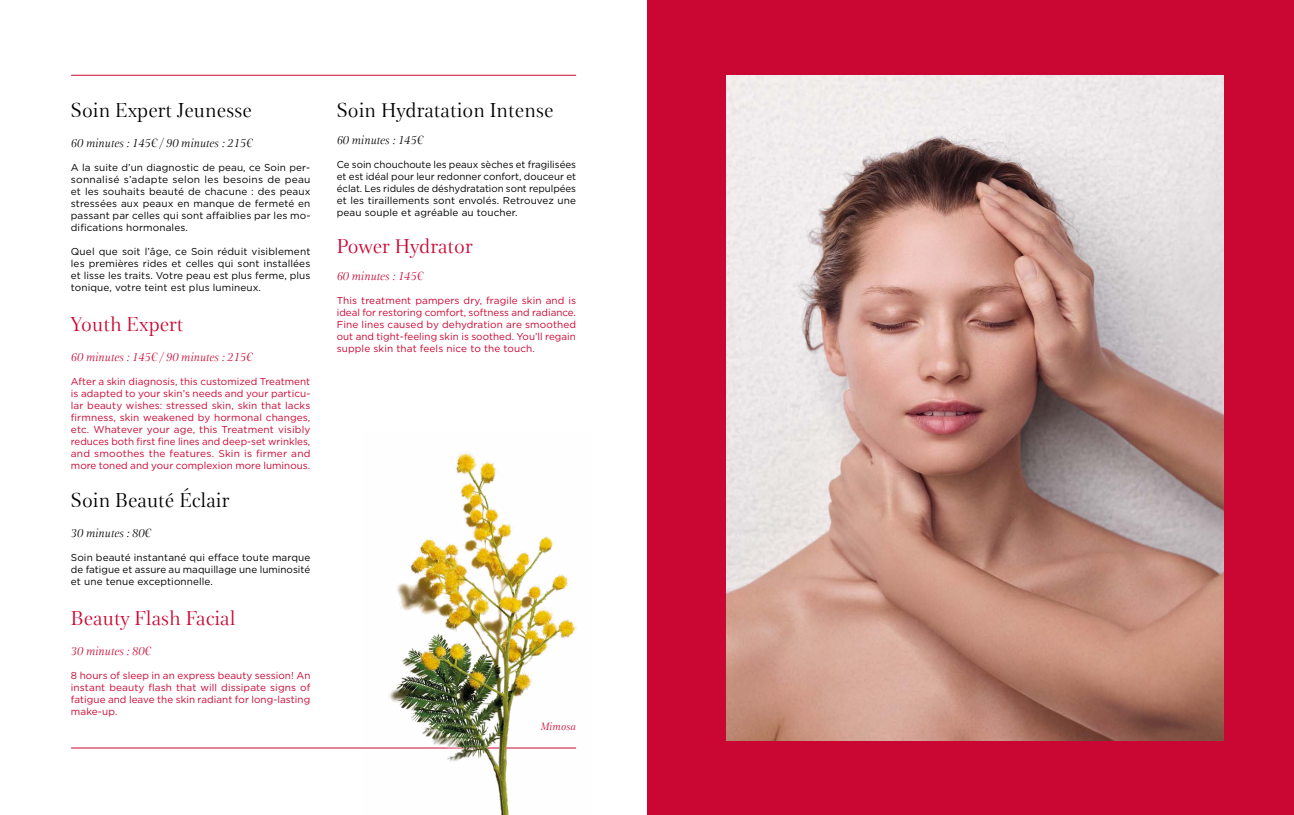
<style>
.page{position:relative;width:1294px;height:815px;background:#fff}
.page>*{position:absolute;margin:0;border:0;box-sizing:border-box;transform-origin:0 0}
.t1{font:21.25px "Clarins";color:#000}
.t2{font:21.25px "Clarins";color:#ca0733}
.t3{font:italic 12.5px "Clarins";color:#000}
.t4{font:italic 12.5px "Clarins";color:#ca0733}
.t5{font:italic 11.25px "Clarins";letter-spacing:.01em;color:#ca0733}
.t6{font:10px/12px "Gotham";letter-spacing:.01em;color:#000;text-align:justify}
.t7{font:10px/12px "Gotham";letter-spacing:.005em;color:#ca0733;text-align:justify}
</style>
<div class="page">
<hr style="left:71px;top:75px;width:505px;height:1px;background:#ca0733">
<hr style="left:71px;top:748px;width:505px;height:1px;background:#ca0733">
<img style="left:364px;top:451px;width:213px;height:364px">
<div style="left:647px;top:0;width:646px;height:815px;background:#ca0733"></div>
<img style="left:726px;top:75px;width:496px;height:666px">
<h1 class="t1" style="left:71px;top:95px;width:182px">Soin Expert Jeunesse</h1>
<p class="t3" style="left:71px;top:134px;width:183px">60 minutes : 145€ / 90 minutes : 215€</p>
<p class="t6" style="left:71px;top:161px;width:241px">A la suite d’un diagnostic de peau, ce Soin per&shy;sonnalisé s’adapte selon les besoins de peau et les souhaits beauté de chacune : des peaux stressées aux peaux en manque de fermeté en passant par celles qui sont affaiblies par les mo&shy;difications hormonales.</p>
<p class="t6" style="left:71px;top:245px;width:241px">Quel que soit l’âge, ce Soin réduit visiblement les premières rides et celles qui sont installées et lisse les traits. Votre peau est plus ferme, plus tonique, votre teint est plus lumineux.</p>
<h1 class="t2" style="left:71px;top:309px;width:114px">Youth Expert</h1>
<p class="t4" style="left:71px;top:348px;width:183px">60 minutes : 145€ / 90 minutes : 215€</p>
<p class="t7" style="left:71px;top:375px;width:241px">After a skin diagnosis, this customized Treatment is adapted to your skin’s needs and your particu&shy;lar beauty wishes: stressed skin, skin that lacks firmness, skin weakened by hormonal changes, etc. Whatever your age, this Treatment visibly reduces both first fine lines and deep-set wrinkles, and smoothes the features. Skin is firmer and more toned and your complexion more luminous.</p>
<h1 class="t1" style="left:71px;top:485px;width:160px">Soin Beauté Éclair</h1>
<p class="t3" style="left:71px;top:524px;width:81px">30 minutes : 80€</p>
<p class="t6" style="left:71px;top:551px;width:241px">Soin beauté instantané qui efface toute marque de fatigue et assure au maquillage une luminosité et une tenue exceptionnelle.</p>
<h1 class="t2" style="left:71px;top:603px;width:166px">Beauty Flash Facial</h1>
<p class="t4" style="left:71px;top:642px;width:81px">30 minutes : 80€</p>
<p class="t7" style="left:71px;top:669px;width:241px">8 hours of sleep in an express beauty session! An instant beauty flash that will dissipate signs of fatigue and leave the skin radiant for long-lasting make-up.</p>
<h1 class="t1" style="left:337px;top:95px;width:218px">Soin Hydratation Intense</h1>
<p class="t3" style="left:337px;top:131px;width:88px">60 minutes : 145€</p>
<p class="t6" style="left:337px;top:158px;width:241px">Ce soin chouchoute les peaux sèches et fragilisées et est idéal pour leur redonner confort, douceur et éclat. Les ridules de déshydratation sont repulpées et les tiraillements sont envolés. Retrouvez une peau souple et agréable au toucher.</p>
<h1 class="t2" style="left:337px;top:231px;width:137px">Power Hydrator</h1>
<p class="t4" style="left:337px;top:267px;width:88px">60 minutes : 145€</p>
<p class="t7" style="left:337px;top:294px;width:241px">This treatment pampers dry, fragile skin and is ideal for restoring comfort, softness and radiance.<br>Fine lines caused by dehydration are smoothed out and tight-feeling skin is soothed. You’ll regain supple skin that feels nice to the touch.</p>
<p class="t5" style="left:541px;top:719px;width:37px">Mimosa</p>
</div>
